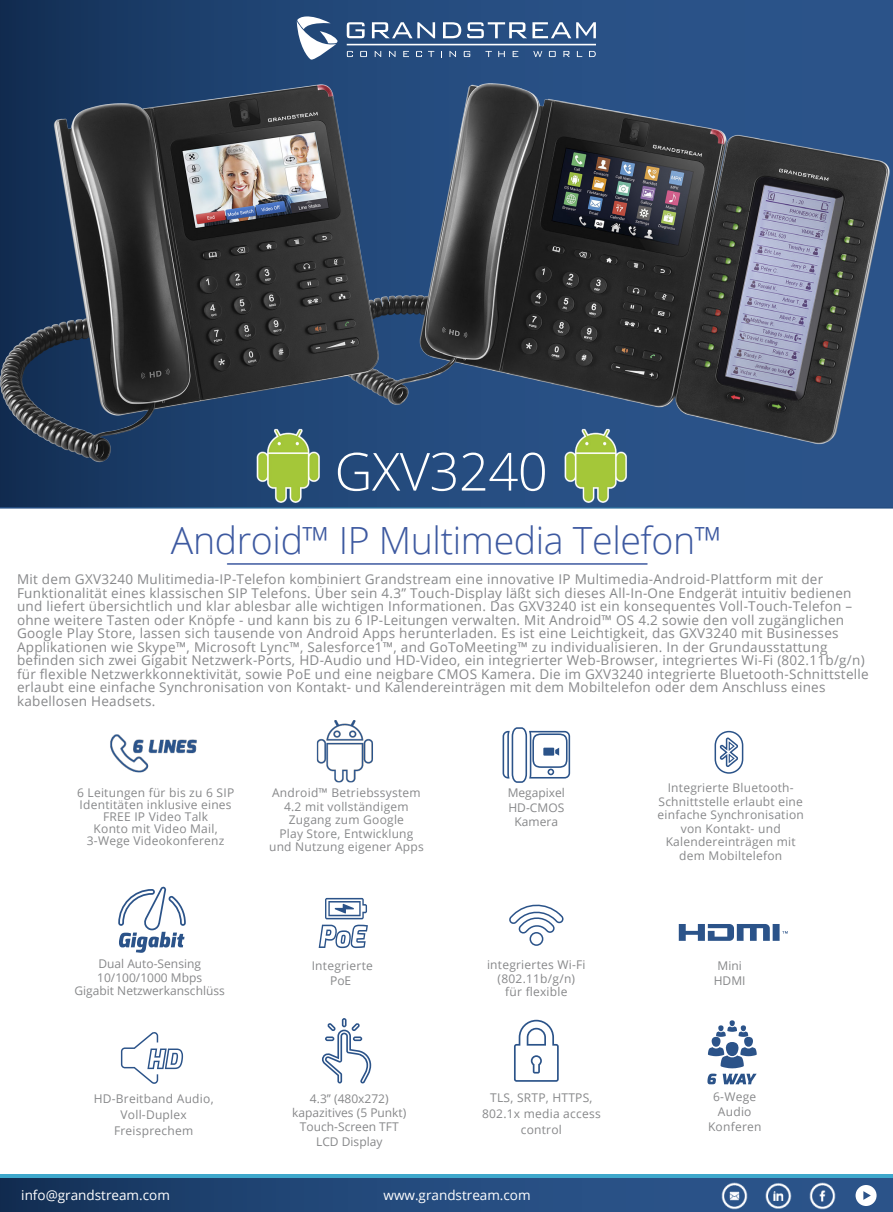
<style>
.page{position:relative;width:893px;height:1212px;background:#fff}
.page>*{position:absolute;margin:0;border:0;box-sizing:border-box;transform-origin:0 0}
.t1{font:300 52.5px "Open Sans";letter-spacing:-.01em;color:#fff}
.t2{font:300 37.5px "Open Sans";letter-spacing:-.01em;color:#3d59a0}
.t3{font:13.5px/13.5px "Open Sans";letter-spacing:.02em;color:#87888a}
.t4{font:13.5px "Open Sans";color:#fff}
.t5{font:12px/13.5px "Open Sans";letter-spacing:.02em;color:#87888a;text-align:center}
.t6{font:12px/14.4px "Open Sans";color:#87888a;text-align:center}
</style>
<div class="page">
<svg style="left:0;top:0;width:893px;height:509px;background:#24497a"></svg>
<div style="left:0;top:1177px;width:893px;height:35px;background:linear-gradient(to right,#16365f,#305b94)"></div>
<hr style="left:228px;top:563px;width:419px;height:2px;background:#3d59a0">
<hr style="left:0;top:1174px;width:893px;height:4px;background:#3ea8cc">
<svg style="left:714px;top:730px;width:30px;height:44px"></svg>
<svg style="left:509px;top:904px;width:55px;height:42px"></svg>
<img style="left:765px;top:1183px;width:27px;height:25px">
<img style="left:810px;top:1183px;width:26px;height:26px">
<img style="left:721px;top:1183px;width:26px;height:26px">
<div style="left:855px;top:1185px;width:22px;height:21px;background:#fff;border-radius:50%"></div>
<svg style="left:863px;top:1191px;width:8px;height:9px"></svg>
<svg style="left:297px;top:16px;width:41px;height:29px"></svg>
<svg style="left:347px;top:22px;width:18px;height:16px"></svg>
<svg style="left:372px;top:22px;width:63px;height:16px"></svg>
<svg style="left:443px;top:22px;width:18px;height:16px"></svg>
<svg style="left:467px;top:22px;width:129px;height:16px"></svg>
<hr style="left:347px;top:44px;width:249px;height:1px;background:#fff">
<img style="left:110px;top:734px;width:87px;height:39px">
<img style="left:316px;top:720px;width:57px;height:63px">
<svg style="left:503px;top:727px;width:67px;height:56px"></svg>
<svg style="left:119px;top:886px;width:67px;height:67px"></svg>
<svg style="left:325px;top:898px;width:42px;height:21px"></svg>
<svg style="left:319px;top:925px;width:49px;height:23px"></svg>
<svg style="left:679px;top:924px;width:109px;height:17px"></svg>
<svg style="left:121px;top:1032px;width:62px;height:52px"></svg>
<svg style="left:322px;top:1018px;width:49px;height:65px"></svg>
<svg style="left:514px;top:1020px;width:45px;height:62px"></svg>
<svg style="left:707px;top:1020px;width:50px;height:64px"></svg>
<img style="left:252px;top:478px;width:74px;height:24px">
<img style="left:559px;top:465px;width:74px;height:37px">
<img style="left:284px;top:45px;width:609px;height:420px">
<img style="left:0;top:54px;width:496px;height:424px">
<h1 class="t1" style="left:335px;top:436px;width:215px">GXV3240</h1>
<h2 class="t2" style="left:171px;top:515px;width:553px">Android™ IP Multimedia Telefon™</h2>
<p class="t3" style="left:17px;top:572px;width:853px">Mit dem GXV3240 Mulitimedia-IP-Telefon kombiniert Grandstream eine innovative IP Multimedia-Android-Plattform mit der Funktionalität eines klassischen SIP Telefons. Über sein 4.3” Touch-Display läßt sich dieses All-In-One Endgerät intuitiv bedienen und liefert übersichtlich und klar ablesbar alle wichtigen Informationen. Das GXV3240 ist ein konsequentes Voll-Touch-Telefon – ohne weitere Tasten oder Knöpfe - und kann bis zu 6 IP-Leitungen verwalten. Mit Android™ OS 4.2 sowie den voll zugänglichen Google Play Store, lassen sich tausende von Android Apps herunterladen. Es ist eine Leichtigkeit, das GXV3240 mit Businesses Applikationen wie Skype™, Microsoft Lync™, Salesforce1™, and GoToMeeting™ zu individualisieren. In der Grundausstattung befinden sich zwei Gigabit Netzwerk-Ports, HD-Audio und HD-Video, ein integrierter Web-Browser, integriertes Wi-Fi (802.11b/g/n) für flexible Netzwerkkonnektivität, sowie PoE und eine neigbare CMOS Kamera. Die im GXV3240 integrierte Bluetooth-Schnittstelle erlaubt eine einfache Synchronisation von Kontakt- und Kalendereinträgen mit dem Mobiltelefon oder dem Anschluss eines kabellosen Headsets.</p>
<p class="t5" style="left:77px;top:787px;width:159px;line-height:12px">6 Leitungen für bis zu 6 SIP<br>Identitäten inklusive eines<br>FREE IP Video Talk<br>Konto mit Video Mail,<br>3-Wege Videokonferenz</p>
<p class="t5" style="left:269px;top:786px;width:156px">Android™ Betriebssystem<br>4.2 mit vollständigem<br>Zugang zum Google<br>Play Store, Entwicklung und Nutzung eigener Apps</p>
<p class="t6" style="left:508px;top:785px;width:59px">Megapixel<br>HD-CMOS<br>Kamera</p>
<p class="t5" style="left:658px;top:780px;width:148px">Integrierte Bluetooth-<br>Schnittstelle erlaubt eine einfache Synchronisation von Kontakt- und<br>Kalendereinträgen mit dem Mobiltelefon</p>
<p class="t6" style="left:75px;top:957px;width:152px;line-height:13.5px">Dual Auto-Sensing<br>10/100/1000 Mbps<br>Gigabit Netzwerkanschlüss</p>
<p class="t6" style="left:714px;top:958px;width:33px">Mini<br>HDMI</p>
<p class="t5" style="left:312px;top:958px;width:63px;line-height:14.4px">Integrierte<br>PoE</p>
<p class="t5" style="left:487px;top:958px;width:100px">integriertes Wi-Fi (802.11b/g/n)<br>für flexible</p>
<p class="t5" style="left:94px;top:1090px;width:121px;line-height:16.2px">HD-Breitband Audio,<br>Voll-Duplex<br>Freisprechem</p>
<p class="t6" style="left:292px;top:1091px;width:116px">4.3’’ (480x272) kapazitives (5 Punkt)<br>Touch-Screen TFT<br>LCD Display</p>
<p class="t5" style="left:708px;top:1089px;width:55px;line-height:15px">6-Wege<br>Audio<br>Konferen</p>
<p class="t5" style="left:482px;top:1089px;width:120px;line-height:16.2px">TLS, SRTP, HTTPS,<br>802.1x media access control</p>
<p class="t4" style="left:21px;top:1186px;width:150px">info@grandstream.com</p>
<p class="t4" style="left:384px;top:1186px;width:149px">www.grandstream.com</p>
</div>
